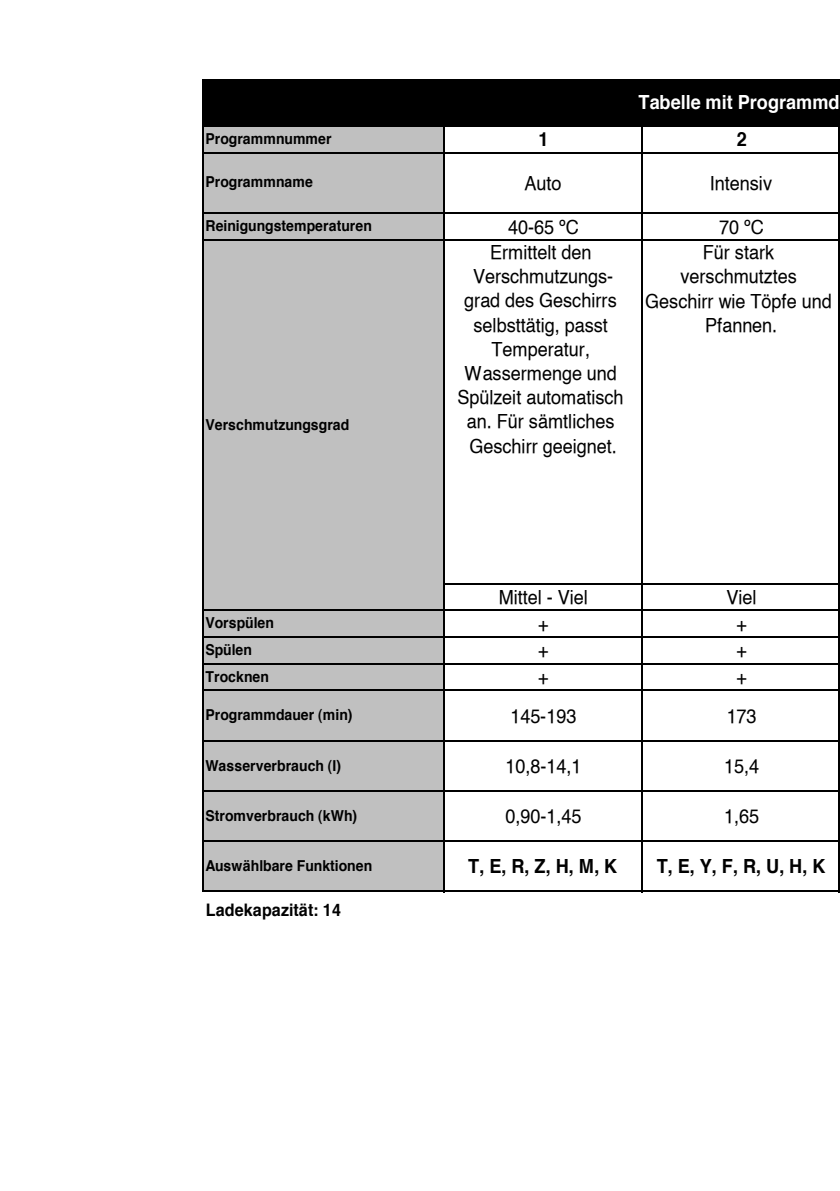
<style>
.page{position:relative;width:840px;height:1191px;background:#fff}
.page>*{position:absolute;margin:0;border:0;box-sizing:border-box;transform-origin:0 0}
.t1{font:19.4px/24.2px "Helvetica";letter-spacing:-.005em;color:#000;text-align:center;scale:.93 1}
.t2{font:700 19.4px "Helvetica";color:#000;scale:.93 1}
.t3{font:700 19.4px "Helvetica";color:#fff;scale:.93 1}
.t4{font:700 17.2px "Helvetica";letter-spacing:.01em;color:#000;scale:.93 1}
.t5{font:700 15px/26.6px "Helvetica";letter-spacing:.01em;color:#000;scale:.93 1}
</style>
<div class="page">
<div style="left:203px;top:81px;width:636px;height:45px;background:#000"></div>
<div style="left:203px;top:126px;width:240px;height:27px;background:#c0c0c0"></div>
<div style="left:203px;top:153px;width:240px;height:738px;background:#c0c0c0"></div>
<hr style="left:201px;top:79px;width:2px;height:813px;background:#000">
<hr style="left:442px;top:127px;width:2px;height:765px;background:#000">
<hr style="left:640px;top:127px;width:2px;height:765px;background:#000">
<hr style="left:838px;top:127px;width:1px;height:765px;background:#000">
<hr style="left:203px;top:79px;width:636px;height:2px;background:#000">
<hr style="left:203px;top:125px;width:636px;height:2px;background:#000">
<hr style="left:203px;top:152px;width:636px;height:2px;background:#000">
<hr style="left:203px;top:212px;width:636px;height:2px;background:#000">
<hr style="left:203px;top:239px;width:636px;height:2px;background:#000">
<hr style="left:444px;top:582px;width:395px;height:2px;background:#000">
<hr style="left:203px;top:609px;width:636px;height:2px;background:#000">
<hr style="left:203px;top:636px;width:636px;height:2px;background:#000">
<hr style="left:203px;top:663px;width:636px;height:1px;background:#000">
<hr style="left:203px;top:689px;width:636px;height:2px;background:#000">
<hr style="left:203px;top:739px;width:636px;height:2px;background:#000">
<hr style="left:203px;top:790px;width:636px;height:2px;background:#000">
<hr style="left:203px;top:840px;width:636px;height:2px;background:#000">
<hr style="left:203px;top:890px;width:636px;height:2px;background:#000">
<p class="t5" style="left:205px;top:125px;width:137px">Programmnummer</p>
<p class="t5" style="left:205px;top:168px;width:117px">Programmname</p>
<p class="t5" style="left:205px;top:212px;width:180px">Reinigungstemperaturen</p>
<p class="t5" style="left:205px;top:411px;width:156px">Verschmutzungsgrad</p>
<p class="t5" style="left:205px;top:609px;width:75px">Vorspülen<br>Spülen<br>Trocknen</p>
<p class="t5" style="left:205px;top:701px;width:159px">Programmdauer (min)</p>
<p class="t5" style="left:205px;top:751px;width:147px">Wasserverbrauch (I)</p>
<p class="t5" style="left:205px;top:802px;width:165px">Stromverbrauch (kWh)</p>
<p class="t5" style="left:205px;top:852px;width:181px">Auswählbare Funktionen</p>
<p class="t4" style="left:206px;top:899px;width:147px">Ladekapazität: 14</p>
<p class="t3" style="left:638px;top:90px;width:218px">Tabelle mit Programmd</p>
<p class="t2" style="left:538px;top:127px;width:12px">1</p>
<p class="t2" style="left:736px;top:127px;width:12px">2</p>
<p class="t1" style="left:524px;top:171px;width:41px">Auto</p>
<p class="t1" style="left:709px;top:171px;width:68px">Intensiv</p>
<p class="t1" style="left:508px;top:214px;width:78px">40-65 ºC</p>
<p class="t1" style="left:718px;top:214px;width:50px">70 ºC</p>
<p class="t1" style="left:457px;top:240px;width:180px">Ermittelt den<br>Verschmutzungs&shy;grad des Geschirrs selbsttätig, passt<br>Temperatur,<br>Wassermenge und<br>Spülzeit automatisch an. Für sämtliches<br>Geschirr geeignet.</p>
<p class="t1" style="left:645px;top:240px;width:202px">Für stark verschmutztes<br>Geschirr wie Töpfe und<br>Pfannen.</p>
<p class="t1" style="left:498px;top:584px;width:97px">Mittel - Viel</p>
<p class="t1" style="left:726px;top:584px;width:34px">Viel</p>
<p class="t1" style="left:538px;top:611px;width:13px">+</p>
<p class="t1" style="left:736px;top:611px;width:13px">+</p>
<p class="t1" style="left:538px;top:638px;width:13px">+</p>
<p class="t1" style="left:736px;top:638px;width:13px">+</p>
<p class="t1" style="left:538px;top:665px;width:13px">+</p>
<p class="t1" style="left:736px;top:665px;width:13px">+</p>
<p class="t1" style="left:510px;top:703px;width:72px">145-193</p>
<p class="t1" style="left:726px;top:703px;width:34px">173</p>
<p class="t1" style="left:505px;top:753px;width:83px">10,8-14,1</p>
<p class="t1" style="left:723px;top:753px;width:39px">15,4</p>
<p class="t1" style="left:505px;top:803px;width:83px">0,90-1,45</p>
<p class="t1" style="left:723px;top:803px;width:39px">1,65</p>
<p class="t2" style="left:468px;top:854px;width:162px">T, E, R, Z, H, M, K</p>
<p class="t2" style="left:656px;top:854px;width:183px">T, E, Y, F, R, U, H, K</p>
</div>
